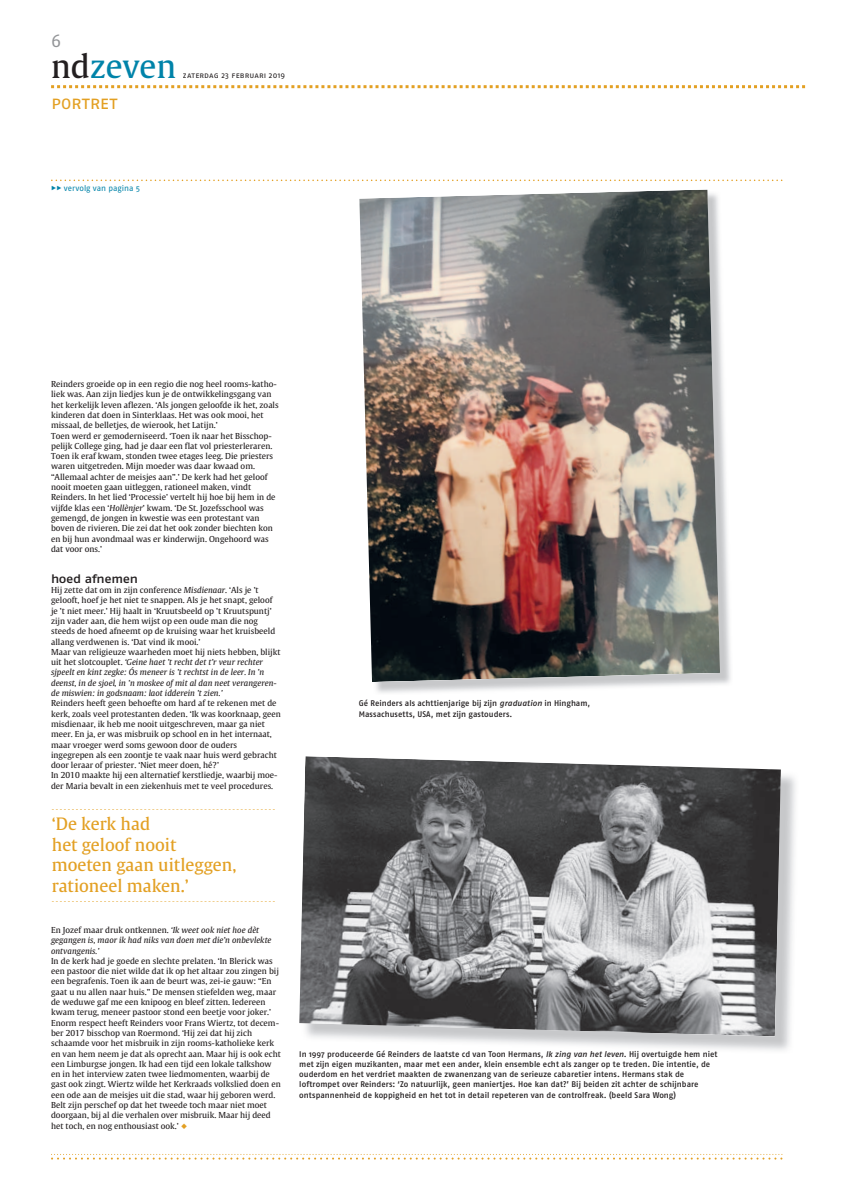
<style>
.page{position:relative;width:842px;height:1191px;background:#fff}
.page>*{position:absolute;margin:0;border:0;box-sizing:border-box;transform-origin:0 0}
.t1{font:32px "Gulliver";color:#0083a9}
.t2{font:18.5px "Fago Pro";letter-spacing:-.01em;color:#e3a023}
.t3{font:18px "Fago Pro";color:#939598}
.t4{font:17px/20.6px "Gulliver";color:#e3a023}
.t5{font:12px "Fago Pro Extd Medi";letter-spacing:-.03em;color:#231f20}
.t6{font:8.2px/10.3px "Gulliver";color:#231f20}
.t7{font:500 8.2px/10.3px "Fago Pro";letter-spacing:-.005em;color:#231f20}
.t8{font:italic 8.2px/10.3px "Gulliver";color:#231f20}
.t9{font:8.2px "Fago Pro";color:#0083a9}
.t10{font:8.1px "Fago Pro";letter-spacing:.01em;color:#231f20}
.s1{color:#231f20}
.s2{font-weight:500}
.s3{font-style:italic}
.s4{font-style:normal}
.s5{font-family:"Fago Pro";font-weight:500;color:#e3a023}
</style>
<div class="page">
<svg style="left:51px;top:85px;width:754px;height:3px"></svg>
<svg style="left:51px;top:1154px;width:731px;height:6px"></svg>
<svg style="left:51px;top:180px;width:731px;height:1px"></svg>
<svg style="left:52px;top:809px;width:223px;height:1px"></svg>
<svg style="left:52px;top:901px;width:223px;height:1px"></svg>
<img style="left:299px;top:756px;width:482px;height:280px">
<img style="left:376px;top:281px;width:355px;height:412px">
<img style="left:359px;top:189px;width:361px;height:493px">
<h3 class="t3" style="left:51px;top:30px;width:12px">6</h3>
<h1 class="t1" style="left:51px;top:46px;width:127px"><span class="s1">nd</span>zeven</h1>
<h2 class="t2" style="left:51px;top:91px;width:68px">portret</h2>
<p class="t10" style="left:183px;top:70px;width:104px">zaterdag 23 februari 2019</p>
<p class="t9" style="left:51px;top:184px;width:90px"><span class="s2">▶</span>▶ vervolg van pagina 5</p>
<p class="t6" style="left:51px;top:379px;width:229px">Reinders groeide op in een regio die nog heel rooms-katho&shy;liek was. Aan zijn liedjes kun je de ontwikkelingsgang van het kerkelijk leven aflezen. ‘Als jongen geloofde ik het, zoals kinderen dat doen in Sinterklaas. Het was ook mooi, het missaal, de belletjes, de wierook, het Latijn.’<br>Toen werd er gemoderniseerd. ‘Toen ik naar het Bisschop&shy;pelijk College ging, had je daar een flat vol priesterleraren.<br>Toen ik eraf kwam, stonden twee etages leeg. Die priesters waren uitgetreden. Mijn moeder was daar kwaad om. “Allemaal achter de meisjes aan”.’ De kerk had het geloof nooit moeten gaan uitleggen, rationeel maken, vindt Reinders. In het lied ‘Processie’ vertelt hij hoe bij hem in de vijfde klas een ‘<span class="s3">Hollènjer</span>’ kwam. ‘De St. Jozefsschool was gemengd, de jongen in kwestie was een protestant van boven de rivieren. Die zei dat het ook zonder biechten kon en bij hun avondmaal was er kinderwijn. Ongehoord was dat voor ons.’</p>
<h3 class="t5" style="left:51px;top:571px;width:88px">hoed afnemen</h3>
<p class="t6" style="left:51px;top:585px;width:231px">Hij zette dat om in zijn conference <span class="s3">Misdienaar</span>. ‘Als je ’t gelooft, hoef je het niet te snappen. Als je het snapt, geloof je ’t niet meer.’ Hij haalt in ‘Kruutsbeeld op ’t Kruutspuntj’ zijn vader aan, die hem wijst op een oude man die nog steeds de hoed afneemt op de kruising waar het kruisbeeld allang verdwenen is. ‘Dat vind ik mooi.’<br>Maar van religieuze waarheden moet hij niets hebben, blijkt uit het slotcouplet. <span class="s3">‘Geine haet ’t recht det t’r veur rechter sjpeelt en kint zegke: Ós meneer is ’t rechtst in de leer. In ’n deenst, in de sjoel, in ’n moskee of mit al dan neet verangeren&shy;de miswien: in godsnaam: laot idderein ’t zien.’</span></p>
<p class="t6" style="left:51px;top:698px;width:231px">Reinders heeft geen behoefte om hard af te rekenen met de kerk, zoals veel protestanten deden. ‘Ik was koorknaap, geen misdienaar, ik heb me nooit uitgeschreven, maar ga niet meer. En ja, er was misbruik op school en in het internaat, maar vroeger werd soms gewoon door de ouders ingegrepen als een zoontje te vaak naar huis werd gebracht door leraar of priester. ‘Niet meer doen, hé?’<br>In 2010 maakte hij een alternatief kerstliedje, waarbij moe&shy;der Maria bevalt in een ziekenhuis met te veel procedures.</p>
<h3 class="t4" style="left:52px;top:813px;width:186px">‘De kerk had<br>het geloof nooit moeten gaan uitleggen, rationeel maken.’</h3>
<p class="t8" style="left:51px;top:925px;width:222px"><span class="s4">En Jozef maar druk ontkennen.</span> ‘Ik weet ook niet hoe dèt gegangen is, maor ik had niks van doen met die’n onbevlekte ontvangenis.’</p>
<p class="t6" style="left:51px;top:956px;width:231px">In de kerk had je goede en slechte prelaten. ‘In Blerick was een pastoor die niet wilde dat ik op het altaar zou zingen bij een begrafenis. Toen ik aan de beurt was, zei-ie gauw: “En gaat u nu allen naar huis.” De mensen stiefelden weg, maar de weduwe gaf me een knipoog en bleef zitten. Iedereen kwam terug, meneer pastoor stond een beetje voor joker.’ Enorm respect heeft Reinders voor Frans Wiertz, tot decem&shy;ber 2017 bisschop van Roermond. ‘Hij zei dat hij zich schaamde voor het misbruik in zijn rooms-katholieke kerk en van hem neem je dat als oprecht aan. Maar hij is ook echt een Limburgse jongen. Ik had een tijd een lokale talkshow en in het interview zaten twee liedmomenten, waarbij de gast ook zingt. Wiertz wilde het Kerkraads volkslied doen en een ode aan de meisjes uit die stad, waar hij geboren werd.<br>Belt zijn perschef op dat het tweede toch maar niet moet doorgaan, bij al die verhalen over misbruik. Maar hij deed het toch, en nog enthousiast ook.’ <span class="s5">◆</span></p>
<p class="t7" style="left:359px;top:698px;width:233px">Gé Reinders als achttienjarige bij zijn <span class="s3">graduation</span> in Hingham,<br>Massachusetts, USA, met zijn gastouders.</p>
<p class="t7" style="left:299px;top:1049px;width:420px">In 1997 produceerde Gé Reinders de laatste cd van Toon Hermans, <span class="s3">Ik zing van het leven</span>. Hij overtuigde hem niet met zijn eigen muzikanten, maar met een ander, klein ensemble echt als zanger op te treden. Die intentie, de ouderdom en het verdriet maakten de zwanenzang van de serieuze cabaretier intens. Hermans stak de loftrompet over Reinders: ‘Zo natuurlijk, geen maniertjes. Hoe kan dat?’ Bij beiden zit achter de schijnbare ontspannenheid de koppigheid en het tot in detail repeteren van de controlfreak. (beeld Sara Wong)</p>
</div>
